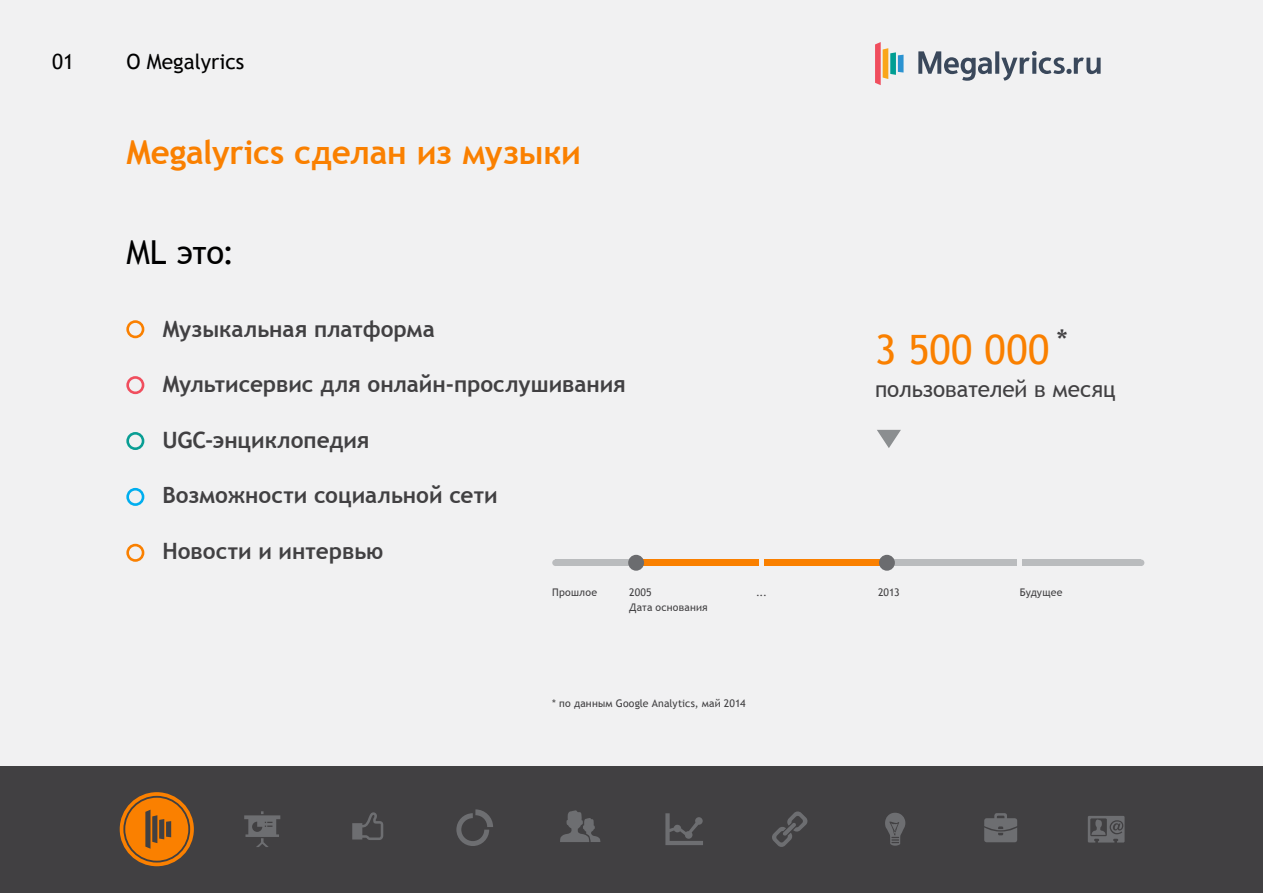
<style>
.page{position:relative;width:1263px;height:893px;background:#fff}
.page>*{position:absolute;margin:0;border:0;box-sizing:border-box;transform-origin:0 0}
.t1{font:40.5px "Trebuchet MS";letter-spacing:.015em;color:#fa8000}
.t2{font:700 33px "Trebuchet MS";letter-spacing:-.005em;color:#fa8000}
.t3{font:33px "Trebuchet MS";color:#000}
.t4{font:31.5px "Trebuchet MS";color:#414042}
.t5{font:700 22.5px "Trebuchet MS";color:#414042}
.t6{font:22.5px "Trebuchet MS";letter-spacing:-.005em;color:#414042}
.t7{font:21px "Trebuchet MS";color:#000}
.t8{font:10.5px "Trebuchet MS";letter-spacing:.015em;color:#414042}
</style>
<div class="page">
<div style="left:1px;top:0;width:1262px;height:766px;background:#f1f1f2"></div>
<div style="left:0;top:766px;width:1263px;height:126px;background:#414042"></div>
<div style="left:555px;top:559px;width:586px;height:7px;background:#babcbe"></div>
<div style="left:552px;top:559px;width:7px;height:7px;background:#babcbe;border-radius:50%"></div>
<div style="left:1138px;top:559px;width:6px;height:7px;background:#babcbe;border-radius:50%"></div>
<div style="left:636px;top:559px;width:253px;height:7px;background:#fa8000"></div>
<div style="left:879px;top:555px;width:16px;height:16px;background:#6b6c6f;border-radius:50%"></div>
<div style="left:628px;top:555px;width:16px;height:16px;background:#6b6c6f;border-radius:50%"></div>
<hr style="left:1018px;top:556px;width:4px;height:14px;background:#f1f1f2">
<div style="left:759px;top:556px;width:5px;height:14px;background:#f1f1f2"></div>
<svg style="left:120px;top:792px;width:74px;height:74px"></svg>
<svg style="left:244px;top:811px;width:37px;height:36px"></svg>
<svg style="left:352px;top:812px;width:32px;height:28px"></svg>
<svg style="left:456px;top:809px;width:37px;height:37px"></svg>
<svg style="left:560px;top:810px;width:41px;height:32px"></svg>
<svg style="left:665px;top:813px;width:38px;height:32px"></svg>
<svg style="left:772px;top:811px;width:36px;height:36px"></svg>
<svg style="left:885px;top:812px;width:21px;height:34px"></svg>
<svg style="left:984px;top:813px;width:33px;height:30px"></svg>
<svg style="left:1088px;top:816px;width:37px;height:27px"></svg>
<svg style="left:875px;top:42px;width:28px;height:43px"></svg>
<svg style="left:918px;top:51px;width:182px;height:30px"></svg>
<svg style="left:877px;top:430px;width:24px;height:18px"></svg>
<svg style="left:126px;top:320px;width:18px;height:18px"></svg>
<svg style="left:126px;top:376px;width:18px;height:18px"></svg>
<svg style="left:126px;top:432px;width:18px;height:18px"></svg>
<svg style="left:126px;top:488px;width:18px;height:18px"></svg>
<svg style="left:126px;top:544px;width:18px;height:18px"></svg>
<div style="left:129px;top:323px;width:13px;height:13px;background:#f1f1f2;border-radius:50%"></div>
<div style="left:129px;top:379px;width:13px;height:12px;background:#f1f1f2;border-radius:50%"></div>
<div style="left:129px;top:435px;width:13px;height:12px;background:#f1f1f2;border-radius:50%"></div>
<div style="left:129px;top:490px;width:13px;height:13px;background:#f1f1f2;border-radius:50%"></div>
<div style="left:129px;top:546px;width:13px;height:13px;background:#f1f1f2;border-radius:50%"></div>
<p class="t7" style="left:52px;top:49px;width:24px">01</p>
<p class="t7" style="left:126px;top:49px;width:119px">О Megalyrics</p>
<h2 class="t2" style="left:126px;top:131px;width:456px">Megalyrics сделан из музыки</h2>
<h2 class="t3" style="left:126px;top:232px;width:110px">ML это:</h2>
<p class="t5" style="left:162px;top:315px;width:274px">Музыкальная платформа</p>
<p class="t5" style="left:162px;top:370px;width:465px">Мультисервис для онлайн-прослушивания</p>
<p class="t5" style="left:162px;top:426px;width:209px">UGC-энциклопедия</p>
<p class="t5" style="left:162px;top:481px;width:337px">Возможности социальной сети</p>
<p class="t5" style="left:162px;top:537px;width:223px">Новости и интервью</p>
<h3 class="t4" style="left:1056px;top:322px;width:13px">*</h3>
<h1 class="t1" style="left:875px;top:326px;width:176px">3 500 000</h1>
<p class="t6" style="left:875px;top:375px;width:242px">пользователей в месяц</p>
<p class="t8" style="left:552px;top:586px;width:46px">Прошлое</p>
<p class="t8" style="left:629px;top:586px;width:24px">2005</p>
<p class="t8" style="left:1020px;top:586px;width:44px">Будущее</p>
<p class="t8" style="left:629px;top:601px;width:80px">Дата основания</p>
<p class="t8" style="left:756px;top:586px;width:12px">...</p>
<p class="t8" style="left:878px;top:586px;width:23px">2013</p>
<p class="t8" style="left:552px;top:697px;width:195px">* по данным Google Analytics, май 2014</p>
</div>
